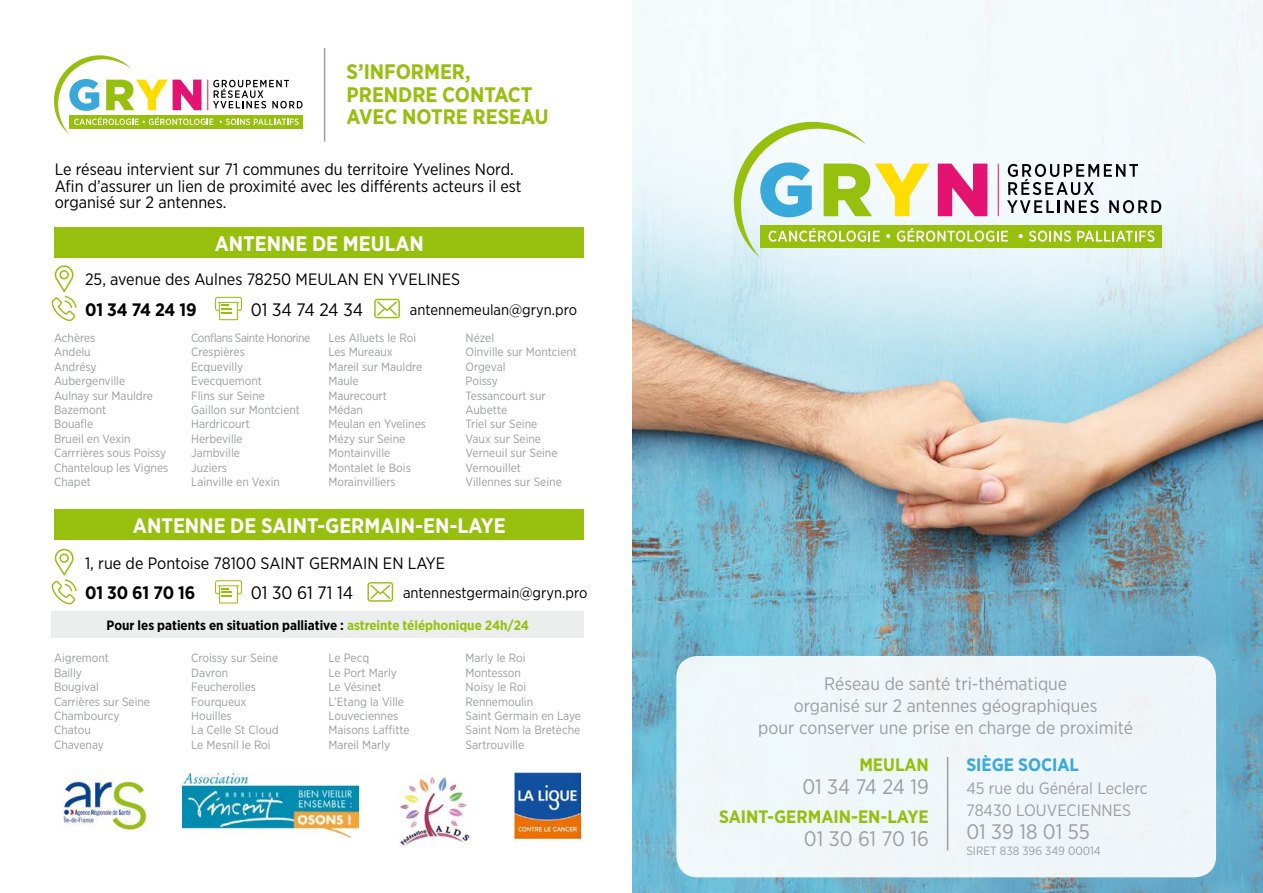
<style>
.page{position:relative;width:1263px;height:893px;background:#fff}
.page>*{position:absolute;margin:0;border:0;box-sizing:border-box;transform-origin:0 0}
.t1{font:700 21px "Gotham Narrow";color:#fff}
.t2{font:700 21px/22.5px "Gotham Narrow";color:#97bf0d}
.t3{font:21px "Gotham Narrow";letter-spacing:-.005em;color:#9c9e9f}
.t4{font:18px/21.6px "Gotham Narrow";color:#9c9e9f;text-align:center}
.t5{font:700 18px "Gotham Narrow";color:#97bf0d}
.t6{font:700 18px "Gotham Narrow";letter-spacing:-.005em;color:#000}
.t7{font:18px "Gotham Narrow";letter-spacing:-.005em;color:#000}
.t8{font:700 18px "Gotham Narrow";color:#39a9dc}
.t9{font:16.5px/16.5px "Gotham Narrow";color:#000}
.t10{font:16.5px/22.5px "Gotham Narrow";color:#9c9e9f}
.t11{font:15px "Gotham Narrow";color:#000}
.t12{font:700 13.5px "Gotham Narrow";color:#000}
.t13{font:12px/14.4px "Gotham Narrow";color:#9c9e9f}
.s1{color:#97bf0d}
</style>
<div class="page">
<img style="left:632px;top:0;width:631px;height:893px">
<div style="left:676px;top:656px;width:540px;height:221px;background:#eff6f9;border-radius:21px"></div>
<svg style="left:734px;top:122px;width:427px;height:136px"></svg>
<div style="left:52px;top:611px;width:532px;height:27px;background:#eceded"></div>
<hr style="left:947px;top:757px;width:1px;height:93px;background:#9c9e9f">
<hr style="left:324px;top:48px;width:1px;height:94px;background:#9c9e9f">
<svg style="left:54px;top:55px;width:249px;height:79px"></svg>
<div style="left:55px;top:228px;width:529px;height:30px;background:#97bf0d"></div>
<div style="left:55px;top:509px;width:529px;height:30px;background:#97bf0d"></div>
<img style="left:62px;top:775px;width:87px;height:56px">
<img style="left:182px;top:774px;width:176px;height:64px">
<img style="left:515px;top:773px;width:66px;height:66px">
<img style="left:399px;top:775px;width:73px;height:71px">
<svg style="left:374px;top:299px;width:26px;height:19px"></svg>
<svg style="left:367px;top:582px;width:26px;height:20px"></svg>
<svg style="left:52px;top:265px;width:25px;height:56px"></svg>
<svg style="left:52px;top:549px;width:25px;height:55px"></svg>
<svg style="left:215px;top:297px;width:27px;height:23px"></svg>
<svg style="left:215px;top:580px;width:27px;height:24px"></svg>
<h1 class="t2" style="left:347px;top:61px;width:204px">S’INFORMER,<br>PRENDRE CONTACT<br>AVEC NOTRE RESEAU</h1>
<h3 class="t9" style="left:55px;top:161px;width:468px">Le réseau intervient sur 71 communes du territoire Yvelines Nord.<br>Afin d’assurer un lien de proximité avec les différents acteurs il est organisé sur 2 antennes.</h3>
<h1 class="t1" style="left:215px;top:230px;width:211px">ANTENNE DE MEULAN</h1>
<h3 class="t9" style="left:85px;top:271px;width:377px">25, avenue des Aulnes 78250 MEULAN EN YVELINES</h3>
<h2 class="t6" style="left:85px;top:298px;width:113px">01 34 74 24 19</h2>
<h2 class="t7" style="left:251px;top:298px;width:114px">01 34 74 24 34</h2>
<p class="t11" style="left:410px;top:300px;width:169px">antennemeulan@gryn.pro</p>
<p class="t13" style="left:54px;top:330px;width:116px">Achères<br>Andelu<br>Andrésy<br>Aubergenville<br>Aulnay sur Mauldre<br>Bazemont<br>Bouafle<br>Brueil en Vexin<br>Carrrières sous Poissy<br>Chanteloup les Vignes<br>Chapet</p>
<p class="t13" style="left:191px;top:330px;width:121px">Conflans Sainte Honorine<br>Crespières<br>Ecquevilly<br>Evecquemont<br>Flins sur Seine<br>Gaillon sur Montcient<br>Hardricourt<br>Herbeville<br>Jambville<br>Juziers<br>Lainville en Vexin</p>
<p class="t13" style="left:328px;top:330px;width:99px">Les Alluets le Roi<br>Les Mureaux<br>Mareil sur Mauldre<br>Maule<br>Maurecourt<br>Médan<br>Meulan en Yvelines<br>Mézy sur Seine<br>Montainville<br>Montalet le Bois<br>Morainvilliers</p>
<p class="t13" style="left:465px;top:330px;width:113px">Nézel<br>Oinville sur Montcient<br>Orgeval<br>Poissy<br>Tessancourt sur<br>Aubette<br>Triel sur Seine<br>Vaux sur Seine<br>Verneuil sur Seine<br>Vernouillet<br>Villennes sur Seine</p>
<h1 class="t1" style="left:133px;top:512px;width:374px">ANTENNE DE SAINT-GERMAIN-EN-LAYE</h1>
<h3 class="t9" style="left:85px;top:554px;width:362px">1, rue de Pontoise 78100 SAINT GERMAIN EN LAYE</h3>
<h2 class="t6" style="left:85px;top:581px;width:112px">01 30 61 70 16</h2>
<p class="t12" style="left:107px;top:617px;width:424px">Pour les patients en situation palliative : <span class="s1">astreinte téléphonique 24h/24</span></p>
<h2 class="t7" style="left:251px;top:582px;width:104px">01 30 61 71 14</h2>
<p class="t11" style="left:403px;top:583px;width:186px">antennestgermain@gryn.pro</p>
<p class="t13" style="left:54px;top:651px;width:98px">Aigremont<br>Bailly<br>Bougival<br>Carrières sur Seine<br>Chambourcy<br>Chatou<br>Chavenay</p>
<p class="t13" style="left:191px;top:651px;width:89px">Croissy sur Seine<br>Davron<br>Feucherolles<br>Fourqueux<br>Houilles<br>La Celle St Cloud<br>Le Mesnil le Roi</p>
<p class="t13" style="left:328px;top:651px;width:83px">Le Pecq<br>Le Port Marly<br>Le Vésinet<br>L’Etang la Ville<br>Louveciennes<br>Maisons Laffitte<br>Mareil Marly</p>
<p class="t13" style="left:465px;top:651px;width:117px">Marly le Roi<br>Montesson<br>Noisy le Roi<br>Rennemoulin<br>Saint Germain en Laye<br>Saint Nom la Bretèche<br>Sartrouville</p>
<h2 class="t4" style="left:758px;top:673px;width:376px">Réseau de santé tri-thématique<br>organisé sur 2 antennes géographiques<br>pour conserver une prise en charge de proximité</h2>
<h2 class="t5" style="left:859px;top:753px;width:71px">MEULAN</h2>
<h1 class="t3" style="left:802px;top:773px;width:128px">01 34 74 24 19</h1>
<h2 class="t5" style="left:719px;top:805px;width:211px">SAINT-GERMAIN-EN-LAYE</h2>
<h1 class="t3" style="left:804px;top:825px;width:126px">01 30 61 70 16</h1>
<h2 class="t8" style="left:966px;top:753px;width:114px">SIÈGE SOCIAL</h2>
<h3 class="t10" style="left:966px;top:776px;width:183px">45 rue du Général Leclerc<br>78430 LOUVECIENNES</h3>
<h1 class="t3" style="left:966px;top:818px;width:125px">01 39 18 01 55</h1>
<p class="t13" style="left:966px;top:844px;width:136px">SIRET 838 396 349 00014</p>
</div>
